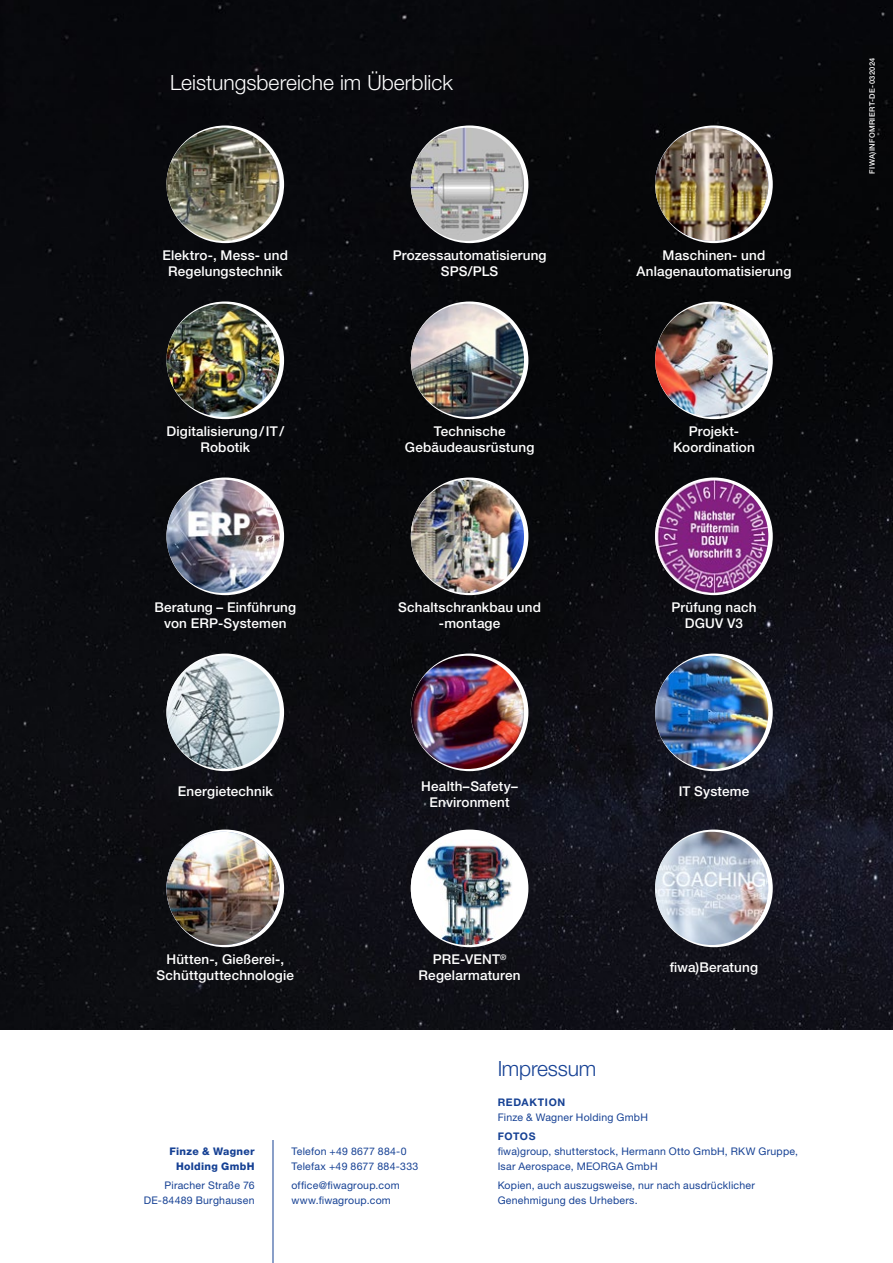
<style>
.page{position:relative;width:893px;height:1263px;background:#fff}
.page>*{position:absolute;margin:0;border:0;box-sizing:border-box;transform-origin:0 0}
.t1{font:300 21px "Helvetica Neue LT Std";color:#fff}
.t2{font:300 21px "Helvetica Neue LT Std";letter-spacing:-.01em;color:#164194}
.t3{font:500 13.5px/16.2px "Helvetica Neue LT Std";letter-spacing:.01em;color:#fff;text-align:center}
.t4{font:10.5px/15px "Helvetica Neue LT Std";letter-spacing:.02em;color:#164194}
.t5{font:800 10.5px/15px "Helvetica Neue LT Std";letter-spacing:.025em;color:#164194;text-align:right}
.t6{font:700 10.5px "Helvetica Neue LT Std";letter-spacing:.06em;color:#164194}
.t7{font:500 7.5px "Helvetica Neue LT Std";letter-spacing:.05em;color:#fff}
</style>
<div class="page">
<img style="left:0;top:0;width:893px;height:1030px">
<hr style="left:273px;top:1140px;width:1px;height:123px;background:#164194">
<svg style="left:411px;top:125px;width:117px;height:118px"></svg>
<img style="left:411px;top:128px;width:113px;height:113px;border-radius:57px">
<svg style="left:411px;top:477px;width:117px;height:118px"></svg>
<img style="left:411px;top:480px;width:113px;height:113px;border-radius:57px">
<svg style="left:411px;top:301px;width:117px;height:118px"></svg>
<img style="left:411px;top:304px;width:113px;height:113px;border-radius:57px">
<svg style="left:411px;top:653px;width:117px;height:118px"></svg>
<img style="left:411px;top:656px;width:113px;height:113px;border-radius:57px">
<svg style="left:411px;top:829px;width:117px;height:118px"></svg>
<div style="left:411px;top:832px;width:113px;height:113px;background:#fff;border-radius:50%"></div>
<img style="left:425px;top:839px;width:87px;height:106px">
<svg style="left:655px;top:125px;width:118px;height:118px"></svg>
<img style="left:655px;top:128px;width:113px;height:113px;border-radius:57px">
<svg style="left:655px;top:301px;width:118px;height:118px"></svg>
<img style="left:655px;top:304px;width:113px;height:113px;border-radius:57px">
<svg style="left:655px;top:653px;width:118px;height:118px"></svg>
<img style="left:655px;top:656px;width:113px;height:113px;border-radius:57px">
<svg style="left:655px;top:829px;width:118px;height:118px"></svg>
<img style="left:655px;top:832px;width:113px;height:113px;border-radius:57px">
<svg style="left:655px;top:477px;width:118px;height:118px"></svg>
<img style="left:655px;top:480px;width:113px;height:113px;border-radius:57px">
<svg style="left:166px;top:125px;width:118px;height:118px"></svg>
<img style="left:166px;top:128px;width:114px;height:113px;border-radius:57px">
<svg style="left:166px;top:301px;width:118px;height:118px"></svg>
<img style="left:166px;top:304px;width:114px;height:113px;border-radius:57px">
<svg style="left:166px;top:653px;width:118px;height:118px"></svg>
<img style="left:166px;top:656px;width:114px;height:113px;border-radius:57px">
<svg style="left:166px;top:829px;width:118px;height:118px"></svg>
<img style="left:166px;top:832px;width:114px;height:113px;border-radius:57px">
<svg style="left:166px;top:477px;width:118px;height:118px"></svg>
<img style="left:166px;top:480px;width:114px;height:113px;border-radius:57px">
<h1 class="t1" style="left:170px;top:70px;width:284px">Leistungsbereiche im Überblick</h1>
<p class="t3" style="left:163px;top:247px;width:127px">Elektro-, Mess- und<br>Regelungstechnik</p>
<p class="t3" style="left:393px;top:247px;width:155px">Prozessautomatisierung<br>SPS/PLS</p>
<p class="t3" style="left:636px;top:247px;width:156px">Maschinen- und<br>Anlagenautomatisierung</p>
<p class="t3" style="left:166px;top:423px;width:119px">Digitalisierung/IT/<br>Robotik</p>
<p class="t3" style="left:405px;top:423px;width:131px">Technische<br>Gebäudeausrüstung</p>
<p class="t3" style="left:673px;top:423px;width:83px">Projekt-<br>Koordination</p>
<p class="t3" style="left:154px;top:599px;width:143px">Beratung – Einführung von ERP-Systemen</p>
<p class="t3" style="left:398px;top:599px;width:144px">Schaltschrankbau und -montage</p>
<p class="t3" style="left:671px;top:599px;width:86px">Prüfung nach<br>DGUV V3</p>
<p class="t3" style="left:178px;top:783px;width:96px">Energietechnik</p>
<p class="t3" style="left:421px;top:778px;width:98px">Health–Safety–<br>Environment</p>
<p class="t3" style="left:679px;top:783px;width:72px">IT Systeme</p>
<p class="t3" style="left:157px;top:951px;width:139px">Hütten-, Gießerei-,<br>Schüttguttechnologie</p>
<p class="t3" style="left:419px;top:951px;width:103px">PRE-VENT<sup>®<br></sup>Regelarmaturen</p>
<p class="t3" style="left:670px;top:959px;width:90px">fiwa)Beratung</p>
<p class="t5" style="left:170px;top:1144px;width:87px">Finze &amp; Wagner<br>Holding GmbH</p>
<p class="t4" style="left:144px;top:1178px;width:112px;text-align:right">Piracher Straße 76<br>DE-84489 Burghausen</p>
<p class="t4" style="left:291px;top:1143px;width:128px">Telefon +49 8677 884-0<br>Telefax +49 8677 884-333</p>
<p class="t4" style="left:291px;top:1178px;width:110px">office@fiwagroup.com www.fiwagroup.com</p>
<h1 class="t2" style="left:498px;top:1056px;width:100px">Impressum</h1>
<p class="t6" style="left:498px;top:1095px;width:69px">REDAKTION</p>
<p class="t4" style="left:498px;top:1109px;width:152px">Finze &amp; Wagner Holding GmbH</p>
<p class="t6" style="left:498px;top:1130px;width:39px">FOTOS</p>
<p class="t4" style="left:498px;top:1144px;width:302px">fiwa)group, shutterstock, Hermann Otto GmbH, RKW Gruppe,<br>Isar Aerospace, MEORGA GmbH</p>
<p class="t4" style="left:498px;top:1178px;width:259px">Kopien, auch auszugsweise, nur nach ausdrücklicher<br>Genehmigung des Urhebers.</p>
<p class="t7" style="left:868px;top:174px;width:118px;rotate:-90deg">FIWA)INFOMRIERT-DE-032024</p>
</div>
